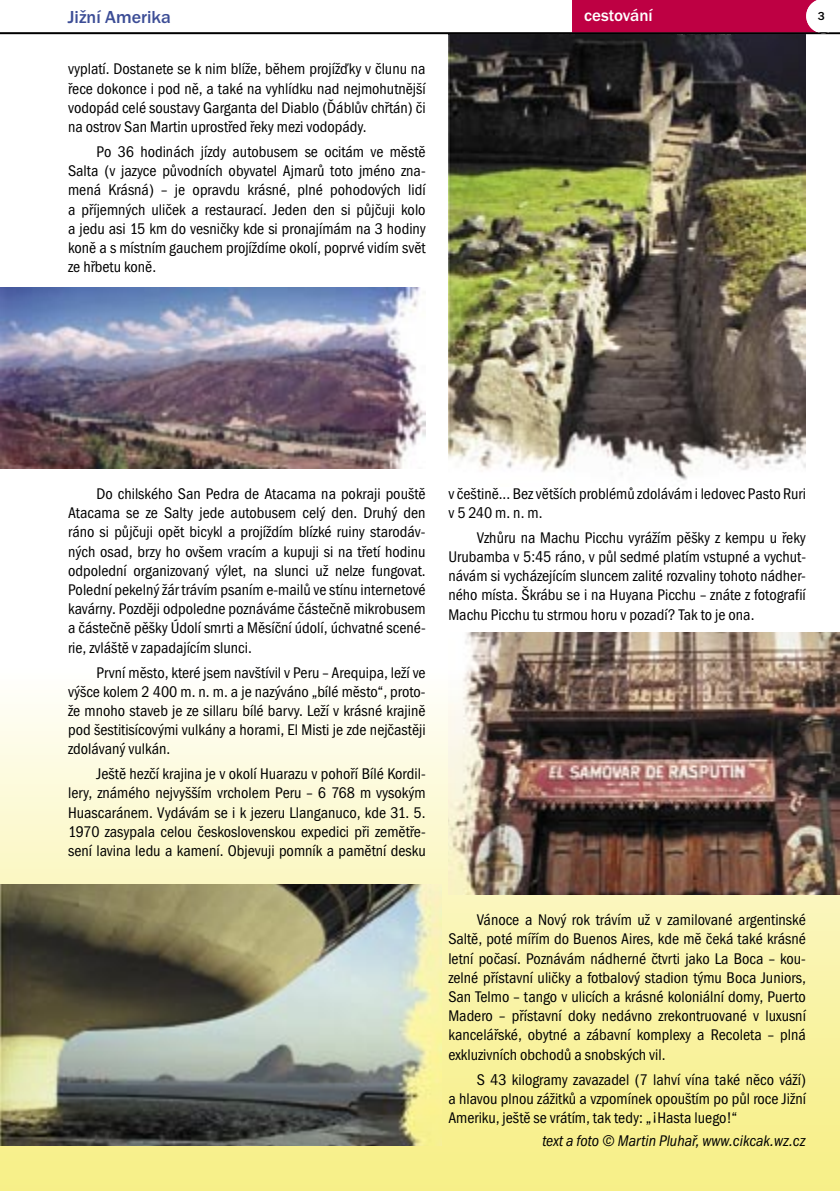
<style>
.page{position:relative;width:840px;height:1191px;background:#fff}
.page>*{position:absolute;margin:0;border:0;box-sizing:border-box;transform-origin:0 0}
.t1{font:500 18px "Franklin Got Itc TEE";color:#3c4d96}
.t2{font:500 17px "Franklin Got Itc TEE";color:#fff}
.t3{font:condensed 16px/19.2px "Franklin Got Itc TEE";color:#000;text-align:justify}
.t4{font:italic condensed 16px "Franklin Got Itc TEE";color:#000}
.t5{font:500 12px "Franklin Got Itc TEE";color:#000}
</style>
<div class="page">
<svg style="left:0;top:0;width:839px;height:34px"></svg>
<svg style="left:0;top:702px;width:839px;height:489px;background:#f9f4b3"></svg>
<img style="left:448px;top:632px;width:391px;height:262px">
<img style="left:0;top:884px;width:441px;height:261px">
<img style="left:0;top:288px;width:425px;height:180px">
<img style="left:448px;top:35px;width:357px;height:445px">
<img style="left:448px;top:34px;width:357px;height:1px">
<p class="t1" style="left:68px;top:7px;width:104px">Jižní Amerika</p>
<p class="t2" style="left:584px;top:6px;width:70px">cestování</p>
<p class="t5" style="left:817px;top:10px;width:9px">3</p>
<p class="t3" style="left:68px;top:60px;width:359px">vyplatí. Dostanete se k nim blíže, během projížďky v člunu na řece dokonce i pod ně, a také na vyhlídku nad nejmohutnější vodopád celé soustavy Garganta del Diablo (Ďáblův chřtán) či na ostrov San Martin uprostřed řeky mezi vodopády.</p>
<p class="t3" style="left:68px;top:142px;width:359px;text-indent:28px">Po 36 hodinách jízdy autobusem se ocitám ve městě Salta (v jazyce původních obyvatel Ajmarů toto jméno zna&shy;mená Krásná) – je opravdu krásné, plné pohodových lidí a příjemných uliček a restaurací. Jeden den si půjčuji kolo a jedu asi 15 km do vesničky kde si pronajímám na 3 hodiny koně a s místním gauchem projíždíme okolí, poprvé vidím svět ze hřbetu koně.</p>
<p class="t3" style="left:68px;top:484px;width:359px;text-indent:28px">Do chilského San Pedra de Atacama na pokraji pouště Atacama se ze Salty jede autobusem celý den. Druhý den ráno si půjčuji opět bicykl a projíždím blízké ruiny starodáv&shy;ných osad, brzy ho ovšem vracím a kupuji si na třetí hodinu odpolední organizovaný výlet, na slunci už nelze fungovat.<br>Polední pekelný žár trávím psaním e-mailů ve stínu internetové kavárny. Později odpoledne poznáváme částečně mikrobusem a částečně pěšky Údolí smrti a Měsíční údolí, úchvatné scené&shy;rie, zvláště v zapadajícím slunci.</p>
<p class="t3" style="left:68px;top:663px;width:359px;text-indent:28px">První město, které jsem navštívil v Peru – Arequipa, leží ve výšce kolem 2 400 m. n. m. a je nazýváno „bílé město“, proto&shy;že mnoho staveb je ze sillaru bílé barvy. Leží v krásné krajině pod šestitisícovými vulkány a horami, El Misti je zde nejčastěji zdolávaný vulkán.</p>
<p class="t3" style="left:68px;top:764px;width:359px;text-indent:28px">Ještě hezčí krajina je v okolí Huarazu v pohoří Bílé Kordil&shy;lery, známého nejvyšším vrcholem Peru – 6 768 m vysokým Huascaránem. Vydávám se i k jezeru Llanganuco, kde 31. 5.<br>1970 zasypala celou československou expedici při zemětře&shy;sení lavina ledu a kamení. Objevuji pomník a pamětní desku</p>
<p class="t3" style="left:448px;top:484px;width:359px">v češtině... Bez větších problémů zdolávám i ledovec Pasto Ruri v 5 240 m. n. m.</p>
<p class="t3" style="left:448px;top:528px;width:359px;text-indent:28px">Vzhůru na Machu Picchu vyrážím pěšky z kempu u řeky Urubamba v 5:45 ráno, v půl sedmé platím vstupné a vychut&shy;návám si vycházejícím sluncem zalité rozvaliny tohoto nádher&shy;ného místa. Škrábu se i na Huyana Picchu – znáte z fotografií Machu Picchu tu strmou horu v pozadí? Tak to je ona.</p>
<p class="t3" style="left:448px;top:910px;width:359px;text-indent:28px">Vánoce a Nový rok trávím už v zamilované argentinské Saltě, poté mířím do Buenos Aires, kde mě čeká také krásné letní počasí. Poznávám nádherné čtvrti jako La Boca – kou&shy;zelné přístavní uličky a fotbalový stadion týmu Boca Juniors, San Telmo – tango v ulicích a krásné koloniální domy, Puerto Madero – přístavní doky nedávno zrekontruované v luxusní kancelářské, obytné a zábavní komplexy a Recoleta – plná exkluzivních obchodů a snobských vil.</p>
<p class="t3" style="left:448px;top:1069px;width:359px;text-indent:28px">S 43 kilogramy zavazadel (7 lahví vína také něco váží) a hlavou plnou zážitků a vzpomínek opouštím po půl roce Jižní Ameriku, ještě se vrátím, tak tedy: „ Hasta luego!“</p>
<p class="t4" style="left:541px;top:1132px;width:265px">text a foto © Martin Pluhař, www.cikcak.wz.cz</p>
<p class="t3" style="left:657px;top:1126px;width:7px;rotate:-180deg">!</p>
</div>
